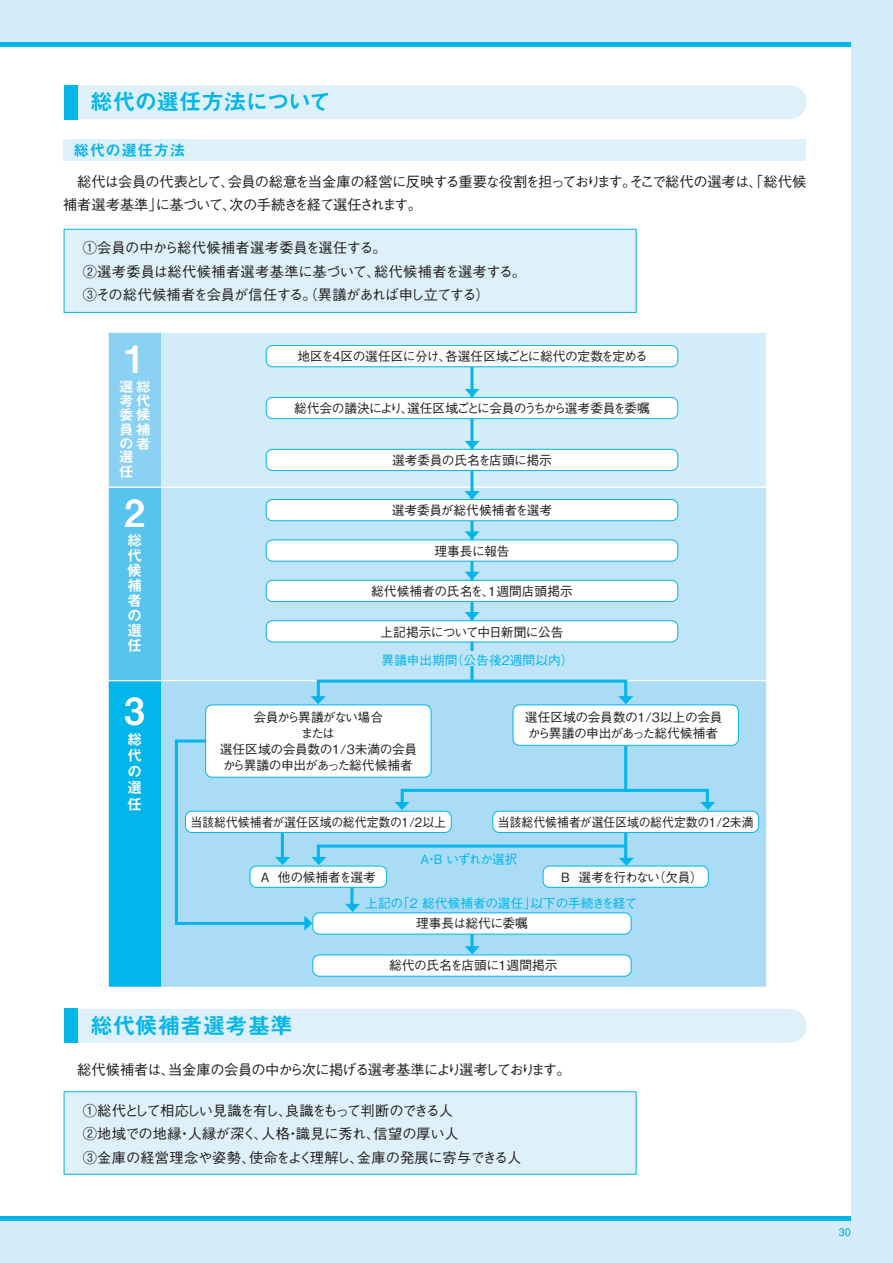
<style>
.page{position:relative;width:893px;height:1263px;background:#d4edfa}
.page>*{position:absolute;margin:0;border:0;box-sizing:border-box;transform-origin:0 0}
.t1{font:37.5px "Midashi Go Pro MB31";color:#fff}
.t2{font:22.5px "Midashi Go Pro MB31";letter-spacing:-.03em;color:#02b5eb}
.t3{font:22.5px "Midashi Go Pro MB31";color:#02b5eb}
.t4{font:15.45px "Midashi Go Pro MB31";letter-spacing:.05em;color:#02b5eb}
.t5{font:15px/14.9px "Midashi Go Pro MB31";color:#fff;text-align:justify}
.t6{font:500 14.25px/23.4px "Gothic BBB Pro";letter-spacing:-.03em;color:#231f20}
.t7{font:500 14.25px/23.4px "Gothic BBB Pro";letter-spacing:-.06em;color:#231f20}
.t8{font:500 14.25px/23.4px "Gothic BBB Pro";letter-spacing:-.005em;color:#231f20}
.t9{font:500 14.25px "Gothic BBB Pro";letter-spacing:-.055em;color:#231f20}
.t10{font:14.25px/14.1px "Midashi Go Pro MB31";color:#fff;scale:1.05 1}
.t11{font:500 12.75px/15.9px "Gothic BBB Pro";letter-spacing:-.03em;color:#231f20;text-align:center}
.t12{font:500 12.75px "Gothic BBB Pro";color:#231f20;scale:.93 1}
.t13{font:500 12.75px "Gothic BBB Pro";color:#231f20}
.t14{font:500 12.75px "Gothic BBB Pro";letter-spacing:-.005em;color:#02b5eb}
.t15{font:500 12.75px "Gothic BBB Pro";letter-spacing:-.03em;color:#02b5eb}
.t16{font:500 12.75px "Gothic BBB Pro";letter-spacing:-.115em;color:#231f20}
.t17{font:700 10.5px "Futo Go B101 Pro";color:#02b5eb}
</style>
<div class="page">
<div style="left:0;top:43px;width:850px;height:1177px;background:#fff"></div>
<hr style="left:0;top:1216px;width:850px;height:4px;background:#02b5eb">
<hr style="left:0;top:43px;width:850px;height:4px;background:#02b5eb">
<div style="left:77px;top:85px;width:730px;height:34px;background:#def1fb"></div>
<div style="left:64px;top:85px;width:13px;height:34px;background:#02b5eb"></div>
<div style="left:63px;top:139px;width:743px;height:22px;background:#def1fb"></div>
<div style="left:64px;top:229px;width:572px;height:83px;background:#def1fb"></div>
<div style="left:64px;top:229px;width:572px;height:84px;border:1px solid #02b5eb"></div>
<div style="left:108px;top:681px;width:659px;height:306px;background:#aadcf6"></div>
<div style="left:108px;top:487px;width:659px;height:194px;background:#c0e4f8"></div>
<div style="left:108px;top:332px;width:659px;height:155px;background:#d4edfa"></div>
<div style="left:108px;top:681px;width:53px;height:306px;background:#02b5eb"></div>
<div style="left:108px;top:487px;width:53px;height:194px;background:#57c4f0"></div>
<div style="left:108px;top:332px;width:53px;height:155px;background:#8ad1f3"></div>
<div style="left:108px;top:332px;width:659px;height:156px;border:1px solid #fff"></div>
<hr style="left:470px;top:918px;width:3px;height:31px;background:#02b5eb">
<hr style="left:470px;top:360px;width:3px;height:321px;background:#02b5eb">
<svg style="left:465px;top:491px;width:15px;height:8px"></svg>
<svg style="left:465px;top:531px;width:15px;height:8px"></svg>
<svg style="left:465px;top:572px;width:15px;height:8px"></svg>
<svg style="left:465px;top:612px;width:15px;height:8px"></svg>
<svg style="left:465px;top:441px;width:15px;height:8px"></svg>
<svg style="left:465px;top:389px;width:15px;height:8px"></svg>
<svg style="left:465px;top:946px;width:15px;height:8px"></svg>
<svg style="left:311px;top:678px;width:322px;height:26px"></svg>
<svg style="left:174px;top:737px;width:541px;height:194px"></svg>
<div style="left:458px;top:652px;width:27px;height:14px;background:#c0e4f8"></div>
<div style="left:266px;top:345px;width:412px;height:22px;background:#fff;border-radius:6px"></div>
<div style="left:266px;top:345px;width:412px;height:22px;border:1px solid #02b5eb;border-radius:6px"></div>
<div style="left:266px;top:397px;width:412px;height:22px;background:#fff;border-radius:6px"></div>
<div style="left:266px;top:397px;width:412px;height:22px;border:1px solid #02b5eb;border-radius:6px"></div>
<div style="left:266px;top:449px;width:412px;height:22px;background:#fff;border-radius:6px"></div>
<div style="left:266px;top:449px;width:412px;height:22px;border:1px solid #02b5eb;border-radius:6px"></div>
<div style="left:266px;top:499px;width:412px;height:22px;background:#fff;border-radius:6px"></div>
<div style="left:266px;top:499px;width:412px;height:22px;border:1px solid #02b5eb;border-radius:6px"></div>
<div style="left:266px;top:540px;width:412px;height:21px;background:#fff;border-radius:6px"></div>
<div style="left:266px;top:539px;width:412px;height:23px;border:1px solid #02b5eb;border-radius:6px"></div>
<div style="left:266px;top:580px;width:412px;height:21px;background:#fff;border-radius:6px"></div>
<div style="left:266px;top:580px;width:412px;height:22px;border:1px solid #02b5eb;border-radius:6px"></div>
<div style="left:266px;top:621px;width:412px;height:21px;background:#fff;border-radius:6px"></div>
<div style="left:266px;top:620px;width:412px;height:22px;border:1px solid #02b5eb;border-radius:6px"></div>
<div style="left:206px;top:705px;width:225px;height:72px;background:#fff;border-radius:6px"></div>
<div style="left:205px;top:704px;width:226px;height:74px;border:1px solid #02b5eb;border-radius:6px"></div>
<div style="left:513px;top:705px;width:225px;height:40px;background:#fff;border-radius:6px"></div>
<div style="left:513px;top:704px;width:226px;height:42px;border:1px solid #02b5eb;border-radius:6px"></div>
<div style="left:185px;top:811px;width:266px;height:21px;background:#fff;border-radius:6px"></div>
<div style="left:185px;top:811px;width:267px;height:22px;border:1px solid #02b5eb;border-radius:6px"></div>
<div style="left:493px;top:811px;width:266px;height:21px;background:#fff;border-radius:6px"></div>
<div style="left:492px;top:811px;width:267px;height:22px;border:1px solid #02b5eb;border-radius:6px"></div>
<div style="left:250px;top:866px;width:137px;height:21px;background:#fff;border-radius:6px"></div>
<div style="left:250px;top:866px;width:137px;height:22px;border:1px solid #02b5eb;border-radius:6px"></div>
<div style="left:543px;top:866px;width:165px;height:21px;background:#fff;border-radius:6px"></div>
<div style="left:543px;top:866px;width:166px;height:22px;border:1px solid #02b5eb;border-radius:6px"></div>
<div style="left:313px;top:913px;width:318px;height:21px;background:#fff;border-radius:6px"></div>
<div style="left:312px;top:912px;width:320px;height:22px;border:1px solid #02b5eb;border-radius:6px"></div>
<div style="left:313px;top:955px;width:318px;height:21px;background:#fff;border-radius:6px"></div>
<div style="left:312px;top:954px;width:320px;height:23px;border:1px solid #02b5eb;border-radius:6px"></div>
<div style="left:77px;top:1009px;width:730px;height:34px;background:#def1fb"></div>
<div style="left:64px;top:1009px;width:13px;height:34px;background:#02b5eb"></div>
<div style="left:64px;top:1092px;width:572px;height:82px;background:#def1fb"></div>
<div style="left:64px;top:1091px;width:572px;height:84px;border:1px solid #02b5eb"></div>
<h2 class="t2" style="left:90px;top:84px;width:242px">総代の選任方法について</h2>
<p class="t4" style="left:74px;top:138px;width:113px">総代の選任方法</p>
<p class="t7" style="left:63px;top:168px;width:745px">　総代は会員の代表として、会員の総意を当金庫の経営に反映する重要な役割を担っております。そこで総代の選考は、「総代候補者選考基準」に基づいて、次の手続きを経て選任されます。</p>
<p class="t8" style="left:83px;top:234px;width:445px">①会員の中から総代候補者選考委員を選任する。<br>②選考委員は総代候補者選考基準に基づいて、総代候補者を選考する。<br>③その総代候補者を会員が信任する。（異議があれば申し立てする）</p>
<h1 class="t1" style="left:124px;top:329px;width:22px">1</h1>
<p class="t10" style="left:119px;top:378px;width:31px">選総考代委候員補の者選任</p>
<h1 class="t1" style="left:124px;top:483px;width:22px">2</h1>
<p class="t5" style="left:127px;top:531px;width:16px">総代候補者の選任</p>
<h1 class="t1" style="left:124px;top:680px;width:22px">3</h1>
<p class="t5" style="left:127px;top:729px;width:16px;line-height:16.4px">総代の選任</p>
<p class="t11" style="left:297px;top:346px;width:352px">地区を4区の選任区に分け、各選任区域ごとに総代の定数を定める</p>
<p class="t11" style="left:294px;top:398px;width:357px">総代会の議決により、選任区域ごとに会員のうちから選考委員を委嘱</p>
<p class="t11" style="left:392px;top:450px;width:161px">選考委員の氏名を店頭に掲示</p>
<p class="t13" style="left:392px;top:500px;width:162px">選考委員が総代候補者を選考</p>
<p class="t11" style="left:434px;top:541px;width:77px">理事長に報告</p>
<p class="t13" style="left:371px;top:581px;width:203px">総代候補者の氏名を、1週間店頭掲示</p>
<p class="t11" style="left:380px;top:622px;width:185px">上記掲示について中日新聞に公告</p>
<p class="t14" style="left:382px;top:649px;width:193px">異議申出期間（公告後2週間以内）</p>
<p class="t11" style="left:220px;top:708px;width:199px">会員から異議がない場合<br>または<br>選任区域の会員数の1/3未満の会員から異議の申出があった総代候補者</p>
<p class="t11" style="left:525px;top:708px;width:199px;text-align:left">選任区域の会員数の1/3以上の会員から異議の申出があった総代候補者</p>
<p class="t12" style="left:190px;top:811px;width:276px">当該総代候補者が選任区域の総代定数の1/2以上</p>
<p class="t12" style="left:498px;top:811px;width:276px">当該総代候補者が選任区域の総代定数の1/2未満</p>
<p class="t14" style="left:420px;top:849px;width:99px">A・B いずれか選択</p>
<p class="t11" style="left:261px;top:867px;width:117px">A 他の候補者を選考</p>
<p class="t16" style="left:561px;top:866px;width:143px">B 選考を行わない（欠員）</p>
<p class="t11" style="left:416px;top:914px;width:113px">理事長は総代に委嘱</p>
<p class="t13" style="left:389px;top:955px;width:170px">総代の氏名を店頭に1週間掲示</p>
<p class="t15" style="left:365px;top:893px;width:273px">上記の「2 総代候補者の選任」以下の手続きを経て</p>
<h2 class="t3" style="left:90px;top:1007px;width:204px">総代候補者選考基準</h2>
<p class="t9" style="left:63px;top:1058px;width:509px">　総代候補者は、当金庫の会員の中から次に掲げる選考基準により選考しております。</p>
<p class="t6" style="left:83px;top:1097px;width:440px">①総代として相応しい見識を有し、良識をもって判断のできる人<br>②地域での地縁・人縁が深く、人格・識見に秀れ、信望の厚い人<br>③金庫の経営理念や姿勢、使命をよく理解し、金庫の発展に寄与できる人</p>
<p class="t17" style="left:839px;top:1223px;width:13px">30</p>
</div>
